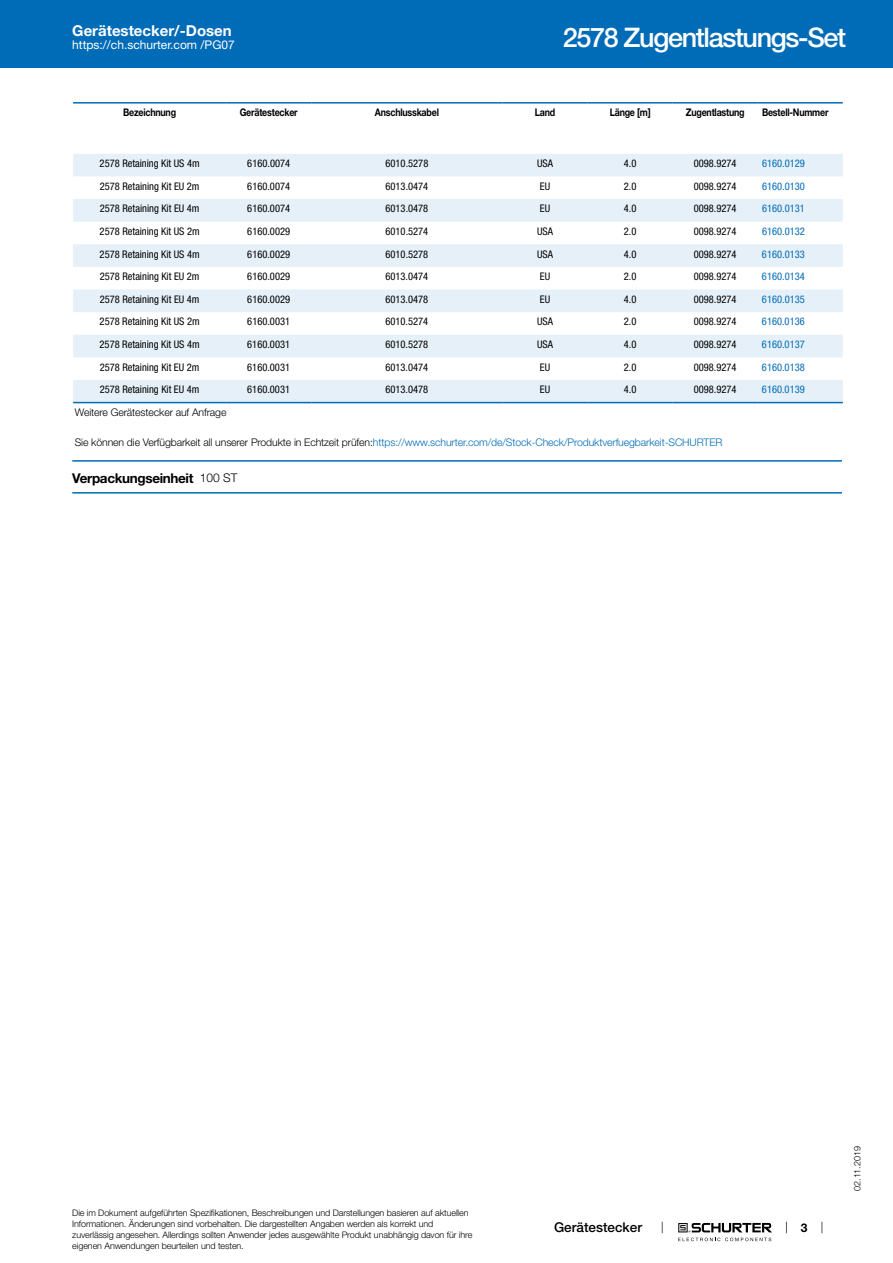
<style>
.page{position:relative;width:893px;height:1263px;background:#fff}
.page>*{position:absolute;margin:0;border:0;box-sizing:border-box;transform-origin:0 0}
.t1{font:500 27px "Helvetica Neue LT";letter-spacing:-.05em;color:#fff}
.t2{font:700 15px "Helvetica Neue LT";color:#fff}
.t3{font:700 13.5px "Helvetica Neue LT";letter-spacing:-.025em;color:#000}
.t4{font:500 13.5px "Helvetica Neue LT";color:#000}
.t5{font:12px "Helvetica Neue LT";color:#fff}
.t6{font:700 12px "Helvetica Neue LT";color:#000}
.t7{font:condensed 10.5px "Helvetica Neue LT";color:#000}
.t8{font:300 10.5px "Helvetica Neue LT";letter-spacing:-.01em;color:#006bb6}
.t9{font:condensed 10.5px "Helvetica Neue LT";color:#006bb6}
.t10{font:700 10.5px "Helvetica Neue LT";letter-spacing:-.025em;color:#000;scale:.85 1}
.t11{font:300 10.5px "Helvetica Neue LT";letter-spacing:-.01em;color:#000}
.t12{font:300 9px/10.8px "Helvetica Neue LT";letter-spacing:-.01em;color:#000}
.s1{color:#000}
.s2{font-weight:300;font-size:12px}
</style>
<div class="page">
<svg style="left:678px;top:1223px;width:94px;height:18px"></svg>
<div style="left:0;top:0;width:893px;height:68px;background:#006bb6"></div>
<svg style="left:73px;top:154px;width:770px;height:248px;fill:#e6f0f8"></svg>
<hr style="left:73px;top:102px;width:153px;height:2px;background:#006bb6">
<hr style="left:226px;top:102px;width:85px;height:2px;background:#006bb6">
<hr style="left:311px;top:102px;width:192px;height:2px;background:#006bb6">
<hr style="left:503px;top:102px;width:85px;height:2px;background:#006bb6">
<hr style="left:588px;top:102px;width:85px;height:2px;background:#006bb6">
<hr style="left:673px;top:102px;width:85px;height:2px;background:#006bb6">
<hr style="left:758px;top:102px;width:85px;height:2px;background:#006bb6">
<hr style="left:73px;top:402px;width:153px;height:1px;background:#006bb6">
<hr style="left:226px;top:402px;width:85px;height:1px;background:#006bb6">
<hr style="left:311px;top:402px;width:192px;height:1px;background:#006bb6">
<hr style="left:503px;top:402px;width:85px;height:1px;background:#006bb6">
<hr style="left:588px;top:402px;width:85px;height:1px;background:#006bb6">
<hr style="left:673px;top:402px;width:85px;height:1px;background:#006bb6">
<hr style="left:758px;top:402px;width:85px;height:1px;background:#006bb6">
<hr style="left:72px;top:460px;width:770px;height:2px;background:#006bb6">
<hr style="left:72px;top:492px;width:770px;height:2px;background:#006bb6">
<h2 class="t2" style="left:72px;top:21px;width:161px">Gerätestecker/-Dosen</h2>
<p class="t5" style="left:72px;top:38px;width:164px">https://ch.schurter.com /PG07</p>
<h1 class="t1" style="left:563px;top:21px;width:285px">2578 Zugentlastungs-Set</h1>
<p class="t10" style="left:123px;top:106px;width:64px">Bezeichnung</p>
<p class="t10" style="left:240px;top:106px;width:70px">Gerätestecker</p>
<p class="t10" style="left:375px;top:106px;width:77px">Anschlusskabel</p>
<p class="t10" style="left:535px;top:106px;width:26px">Land</p>
<p class="t10" style="left:610px;top:106px;width:50px">Länge [m]</p>
<p class="t10" style="left:686px;top:106px;width:71px">Zugentlastung</p>
<p class="t10" style="left:762px;top:106px;width:80px">Bestell-Nummer</p>
<p class="t7" style="left:100px;top:157px;width:102px">2578 Retaining Kit US 4m</p>
<p class="t7" style="left:247px;top:157px;width:44px">6160.0074</p>
<p class="t7" style="left:385px;top:157px;width:44px">6010.5278</p>
<p class="t7" style="left:537px;top:157px;width:17px">USA</p>
<p class="t7" style="left:624px;top:157px;width:14px">4.0</p>
<p class="t7" style="left:694px;top:157px;width:44px">0098.9274</p>
<p class="t9" style="left:762px;top:157px;width:44px">6160.0129</p>
<p class="t7" style="left:100px;top:180px;width:101px">2578 Retaining Kit EU 2m</p>
<p class="t7" style="left:247px;top:180px;width:44px">6160.0074</p>
<p class="t7" style="left:385px;top:180px;width:44px">6013.0474</p>
<p class="t7" style="left:540px;top:180px;width:12px">EU</p>
<p class="t7" style="left:624px;top:180px;width:14px">2.0</p>
<p class="t7" style="left:694px;top:180px;width:44px">0098.9274</p>
<p class="t9" style="left:762px;top:180px;width:44px">6160.0130</p>
<p class="t7" style="left:100px;top:203px;width:101px">2578 Retaining Kit EU 4m</p>
<p class="t7" style="left:247px;top:203px;width:44px">6160.0074</p>
<p class="t7" style="left:385px;top:203px;width:44px">6013.0478</p>
<p class="t7" style="left:540px;top:203px;width:12px">EU</p>
<p class="t7" style="left:624px;top:203px;width:14px">4.0</p>
<p class="t7" style="left:694px;top:203px;width:44px">0098.9274</p>
<p class="t9" style="left:762px;top:203px;width:44px">6160.0131</p>
<p class="t7" style="left:100px;top:225px;width:102px">2578 Retaining Kit US 2m</p>
<p class="t7" style="left:247px;top:225px;width:44px">6160.0029</p>
<p class="t7" style="left:385px;top:225px;width:44px">6010.5274</p>
<p class="t7" style="left:537px;top:225px;width:17px">USA</p>
<p class="t7" style="left:624px;top:225px;width:14px">2.0</p>
<p class="t7" style="left:694px;top:225px;width:44px">0098.9274</p>
<p class="t9" style="left:762px;top:225px;width:44px">6160.0132</p>
<p class="t7" style="left:100px;top:248px;width:102px">2578 Retaining Kit US 4m</p>
<p class="t7" style="left:247px;top:248px;width:44px">6160.0029</p>
<p class="t7" style="left:385px;top:248px;width:44px">6010.5278</p>
<p class="t7" style="left:537px;top:248px;width:17px">USA</p>
<p class="t7" style="left:624px;top:248px;width:14px">4.0</p>
<p class="t7" style="left:694px;top:248px;width:44px">0098.9274</p>
<p class="t9" style="left:762px;top:248px;width:44px">6160.0133</p>
<p class="t7" style="left:100px;top:270px;width:101px">2578 Retaining Kit EU 2m</p>
<p class="t7" style="left:247px;top:270px;width:44px">6160.0029</p>
<p class="t7" style="left:385px;top:270px;width:44px">6013.0474</p>
<p class="t7" style="left:540px;top:270px;width:12px">EU</p>
<p class="t7" style="left:624px;top:270px;width:14px">2.0</p>
<p class="t7" style="left:694px;top:270px;width:44px">0098.9274</p>
<p class="t9" style="left:762px;top:270px;width:44px">6160.0134</p>
<p class="t7" style="left:100px;top:293px;width:101px">2578 Retaining Kit EU 4m</p>
<p class="t7" style="left:247px;top:293px;width:44px">6160.0029</p>
<p class="t7" style="left:385px;top:293px;width:44px">6013.0478</p>
<p class="t7" style="left:540px;top:293px;width:12px">EU</p>
<p class="t7" style="left:624px;top:293px;width:14px">4.0</p>
<p class="t7" style="left:694px;top:293px;width:44px">0098.9274</p>
<p class="t9" style="left:762px;top:293px;width:44px">6160.0135</p>
<p class="t7" style="left:100px;top:316px;width:102px">2578 Retaining Kit US 2m</p>
<p class="t7" style="left:247px;top:316px;width:44px">6160.0031</p>
<p class="t7" style="left:385px;top:316px;width:44px">6010.5274</p>
<p class="t7" style="left:537px;top:316px;width:17px">USA</p>
<p class="t7" style="left:624px;top:316px;width:14px">2.0</p>
<p class="t7" style="left:694px;top:316px;width:44px">0098.9274</p>
<p class="t9" style="left:762px;top:316px;width:44px">6160.0136</p>
<p class="t7" style="left:100px;top:338px;width:102px">2578 Retaining Kit US 4m</p>
<p class="t7" style="left:247px;top:338px;width:44px">6160.0031</p>
<p class="t7" style="left:385px;top:338px;width:44px">6010.5278</p>
<p class="t7" style="left:537px;top:338px;width:17px">USA</p>
<p class="t7" style="left:624px;top:338px;width:14px">4.0</p>
<p class="t7" style="left:694px;top:338px;width:44px">0098.9274</p>
<p class="t9" style="left:762px;top:338px;width:44px">6160.0137</p>
<p class="t7" style="left:100px;top:361px;width:101px">2578 Retaining Kit EU 2m</p>
<p class="t7" style="left:247px;top:361px;width:44px">6160.0031</p>
<p class="t7" style="left:385px;top:361px;width:44px">6013.0474</p>
<p class="t7" style="left:540px;top:361px;width:12px">EU</p>
<p class="t7" style="left:624px;top:361px;width:14px">2.0</p>
<p class="t7" style="left:694px;top:361px;width:44px">0098.9274</p>
<p class="t9" style="left:762px;top:361px;width:44px">6160.0138</p>
<p class="t7" style="left:100px;top:383px;width:101px">2578 Retaining Kit EU 4m</p>
<p class="t7" style="left:247px;top:383px;width:44px">6160.0031</p>
<p class="t7" style="left:385px;top:383px;width:44px">6013.0478</p>
<p class="t7" style="left:540px;top:383px;width:12px">EU</p>
<p class="t7" style="left:624px;top:383px;width:14px">4.0</p>
<p class="t7" style="left:694px;top:383px;width:44px">0098.9274</p>
<p class="t9" style="left:762px;top:383px;width:44px">6160.0139</p>
<p class="t11" style="left:75px;top:406px;width:153px">Weitere Gerätestecker auf Anfrage</p>
<p class="t8" style="left:75px;top:436px;width:649px"><span class="s1">Sie können die Verfügbarkeit all unserer Produkte in Echtzeit prüfen:</span>https://www.schurter.com/de/Stock-Check/Produktverfuegbarkeit-SCHURTER</p>
<p class="t3" style="left:72px;top:470px;width:167px">Verpackungseinheit <span class="s2">100 ST</span></p>
<p class="t12" style="left:72px;top:1207px;width:402px">Die im Dokument aufgeführten Spezifikationen, Beschreibungen und Darstellungen basieren auf aktuellen Informationen. Änderungen sind vorbehalten. Die dargestellten Angaben werden als korrekt und zuverlässig angesehen. Allerdings sollten Anwender jedes ausgewählte Produkt unabhängig davon für ihre eigenen Anwendungen beurteilen und testen.</p>
<p class="t4" style="left:554px;top:1219px;width:90px">Gerätestecker</p>
<p class="t6" style="left:801px;top:1220px;width:8px">3</p>
<p class="t12" style="left:852px;top:1191px;width:46px;rotate:-90deg">02.11.2019</p>
</div>
